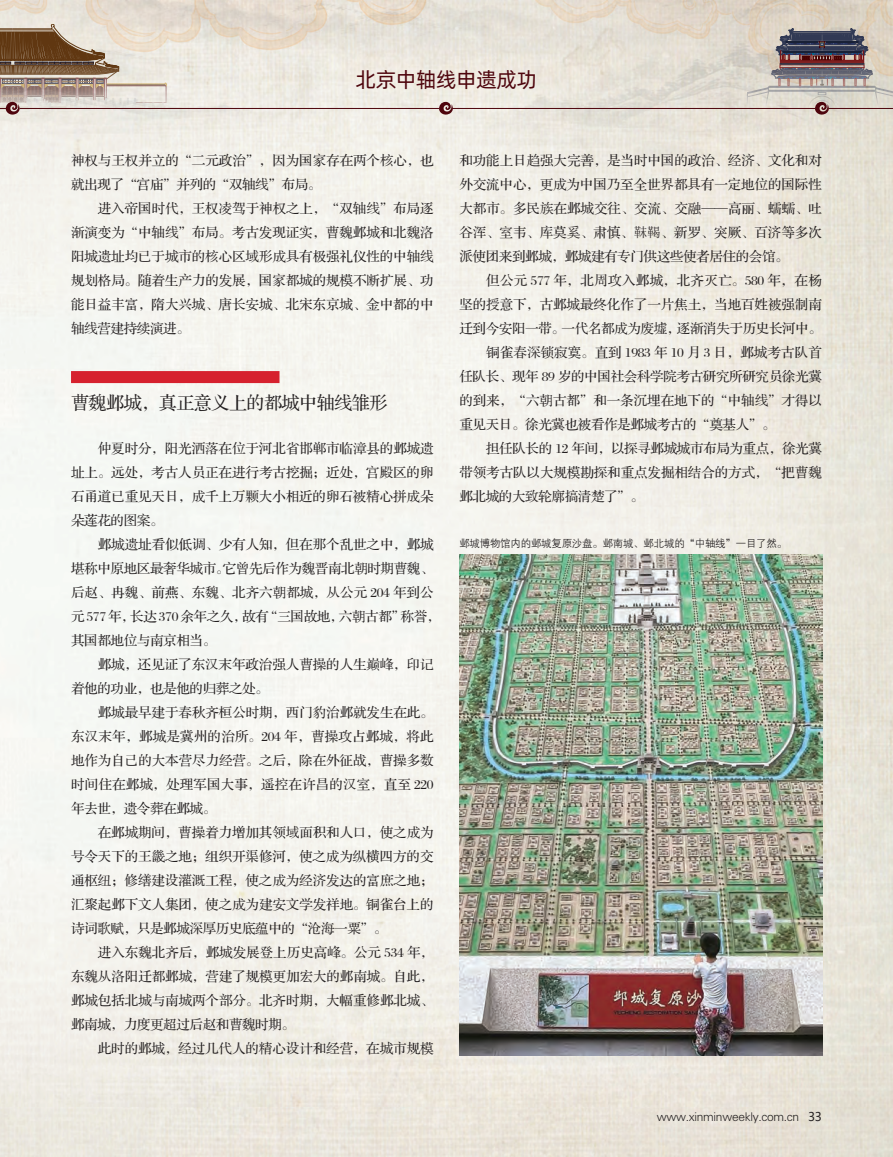
<style>
.page{position:relative;width:893px;height:1157px;background:#fff}
.page>*{position:absolute;margin:0;border:0;box-sizing:border-box;transform-origin:0 0}
.t1{font:21px "Alibaba Pu Hui Ti 2 55 Regular";letter-spacing:-.025em;color:#4e050d}
.t2{font:18px "FZS3 K GBK1 0";letter-spacing:-.025em;color:#231f20}
.t3{font:13.5px "FZS3 JW GB1 0";letter-spacing:-.005em;color:#231f20}
.t4{font:13.5px "FZS3 JW GB1 0";letter-spacing:-.025em;color:#231f20}
.t5{font:13.5px "FZS3 JW GB1 0";letter-spacing:.015em;color:#231f20}
.t6{font:13.5px "FZS3 JW GB1 0";letter-spacing:.025em;color:#231f20}
.t7{font:12px "FZXH1 JW GB1 0";letter-spacing:-.025em;color:#231f20}
.t8{font:10.5px "FZZDXJW GB1 0";letter-spacing:-.025em;color:#231f20}
.s1{font-family:"Sim Sun"}
.s2{font-family:"Microsoft Ya Hei"}
</style>
<div class="page">
<img style="left:0;top:0;width:893px;height:1157px">
<hr style="left:20px;top:108px;width:419px;height:1px;background:#4e050d">
<hr style="left:453px;top:108px;width:362px;height:1px;background:#4e050d">
<svg style="left:0;top:24px;width:167px;height:93px;background:#bbab9c"></svg>
<svg style="left:439px;top:102px;width:16px;height:15px"></svg>
<svg style="left:746px;top:28px;width:147px;height:89px;background:#ada3a0"></svg>
<div style="left:71px;top:371px;width:208px;height:12px;background:#d6212e"></div>
<img style="left:459px;top:555px;width:363px;height:500px">
<h1 class="t1" style="left:356px;top:64px;width:183px">北京中轴线申遗成功</h1>
<p class="t3" style="left:71px;top:153px;width:364px">神权与王权并立的“二元政治”，因为国家存在两个核心，也</p>
<p class="t4" style="left:71px;top:177px;width:252px">就出现了“宫庙”并列的“双轴线”布局。</p>
<p class="t3" style="left:98px;top:201px;width:337px">进入帝国时代，王权凌驾于神权之上，“双轴线”布局逐</p>
<p class="t3" style="left:71px;top:225px;width:364px">渐演变为“中轴线”布局。考古发现证实，曹魏邺城和北魏洛</p>
<p class="t3" style="left:71px;top:249px;width:364px">阳城遗址均已于城市的核心区域形成具有极强礼仪性的中轴线</p>
<p class="t3" style="left:71px;top:273px;width:364px">规划格局。随着生产力的发展，国家都城的规模不断扩展、功</p>
<p class="t3" style="left:71px;top:297px;width:364px">能日益丰富，隋大兴城、唐长安城、北宋东京城、金中都的中</p>
<p class="t4" style="left:71px;top:321px;width:120px">轴线营建持续演进。</p>
<p class="t2" style="left:71px;top:393px;width:318px">曹魏邺城，真正意义上的都城中轴线雏形</p>
<p class="t3" style="left:98px;top:441px;width:337px">仲夏时分，阳光洒落在位于河北省邯郸市临漳县的邺城遗</p>
<p class="t3" style="left:71px;top:465px;width:364px">址上。远处，考古人员正在进行考古挖掘；近处，宫殿区的卵</p>
<p class="t3" style="left:71px;top:489px;width:364px">石甬道已重见天日，成千上万颗大小相近的卵石被精心拼成朵</p>
<p class="t3" style="left:71px;top:513px;width:94px">朵莲花的图案。</p>
<p class="t3" style="left:98px;top:537px;width:337px">邺城遗址看似低调、少有人知，但在那个乱世之中，邺城</p>
<p class="t4" style="left:71px;top:561px;width:364px">堪称中原地区最奢华城市。它曾先后作为魏晋南北朝时期曹魏、</p>
<p class="t3" style="left:71px;top:585px;width:364px">后赵、冉魏、前燕、东魏、北齐六朝都城，从公元 204 年到公</p>
<p class="t4" style="left:71px;top:609px;width:371px">元 577 年，长达 370 余年之久，故有“三国故地，六朝古都”称誉，</p>
<p class="t4" style="left:71px;top:633px;width:147px">其国都地位与南京相当。</p>
<p class="t3" style="left:98px;top:657px;width:337px">邺城，还见证了东汉末年政治强人曹操的人生巅峰，印记</p>
<p class="t4" style="left:71px;top:681px;width:199px">着他的功业，也是他的归葬之处。</p>
<p class="t3" style="left:98px;top:705px;width:337px">邺城最早建于春秋齐桓公时期，西门豹治邺就发生在此。</p>
<p class="t5" style="left:71px;top:729px;width:364px">东汉末年，邺城是冀州的治所。204 年，曹操攻占邺城，将此</p>
<p class="t3" style="left:71px;top:753px;width:364px">地作为自己的大本营尽力经营。之后，除在外征战，曹操多数</p>
<p class="t3" style="left:71px;top:777px;width:364px">时间住在邺城，处理军国大事，遥控在许昌的汉室，直至 220</p>
<p class="t4" style="left:71px;top:801px;width:147px">年去世，遗令葬在邺城。</p>
<p class="t3" style="left:98px;top:825px;width:337px">在邺城期间，曹操着力增加其领域面积和人口，使之成为</p>
<p class="t3" style="left:71px;top:849px;width:364px">号令天下的王畿之地；组织开渠修河，使之成为纵横四方的交</p>
<p class="t3" style="left:71px;top:873px;width:364px">通枢纽；修缮建设灌溉工程，使之成为经济发达的富庶之地；</p>
<p class="t3" style="left:71px;top:897px;width:364px">汇聚起邺下文人集团，使之成为建安文学发祥地。铜雀台上的</p>
<p class="t4" style="left:71px;top:921px;width:318px">诗词歌赋，只是邺城深厚历史底蕴中的“沧海一粟”。</p>
<p class="t3" style="left:98px;top:945px;width:337px">进入东魏北齐后，邺城发展登上历史高峰。公元 534 年，</p>
<p class="t3" style="left:71px;top:969px;width:364px">东魏从洛阳迁都邺城，营建了规模更加宏大的邺南城。自此，</p>
<p class="t3" style="left:71px;top:993px;width:364px">邺城包括北城与南城两个部分。北齐时期，大幅重修邺北城、</p>
<p class="t4" style="left:71px;top:1017px;width:226px">邺南城，力度更超过后赵和曹魏时期。</p>
<p class="t3" style="left:98px;top:1041px;width:337px">此时的邺城，经过几代人的精心设计和经营，在城市规模</p>
<p class="t3" style="left:459px;top:153px;width:364px">和功能上日趋强大完善，是当时中国的政治、经济、文化和对</p>
<p class="t3" style="left:459px;top:177px;width:364px">外交流中心，更成为中国乃至全世界都具有一定地位的国际性</p>
<p class="t3" style="left:459px;top:201px;width:364px">大都市。多民族在邺城交往、交流、交融——高丽、蠕蠕、吐</p>
<p class="t3" style="left:459px;top:225px;width:364px">谷浑、室韦、库莫奚、肃慎、<span class="s1">靺鞨</span>、新罗、突厥、百济等多次</p>
<p class="t4" style="left:459px;top:249px;width:331px">派使团来到邺城，邺城建有专门供这些使者居住的会馆。</p>
<p class="t6" style="left:486px;top:273px;width:337px">但公元 577 年，北周攻入邺城，北齐灭亡。580 年，在杨</p>
<p class="t3" style="left:459px;top:297px;width:364px">坚的授意下，古邺城最终化作了一片焦土，当地百姓被强制南</p>
<p class="t4" style="left:459px;top:321px;width:364px">迁到今安阳一带。一代名都成为废墟，逐渐消失于历史长河中。</p>
<p class="t3" style="left:486px;top:345px;width:337px">铜雀春深锁寂寞。直到 1983 年 10 月 3 日，邺城考古队首</p>
<p class="t4" style="left:459px;top:369px;width:364px">任队长、现年 89 岁的中国社会科学院考古研究所研究员徐光冀</p>
<p class="t3" style="left:459px;top:393px;width:364px">的到来，“六朝古都”和一条沉埋在地下的“中轴线”才得以</p>
<p class="t4" style="left:459px;top:417px;width:318px">重见天日。徐光冀也被看作是邺城考古的“奠基人”。</p>
<p class="t4" style="left:486px;top:441px;width:337px">担任队长的 12 年间，以探寻邺城城市布局为重点，徐光冀</p>
<p class="t3" style="left:459px;top:465px;width:364px">带领考古队以大规模勘探和重点发掘相结合的方式，“把曹魏</p>
<p class="t4" style="left:459px;top:489px;width:186px">邺北城的大致轮廓搞清楚了”。</p>
<p class="t8" style="left:459px;top:537px;width:329px">邺城博物馆内的邺城复原沙盘。邺南城、邺北城的“中轴线”一目了然。</p>
<p class="t7" style="left:657px;top:1109px;width:167px">www.xinminweekly.com.cn <span class="s2">33</span></p>
</div>
